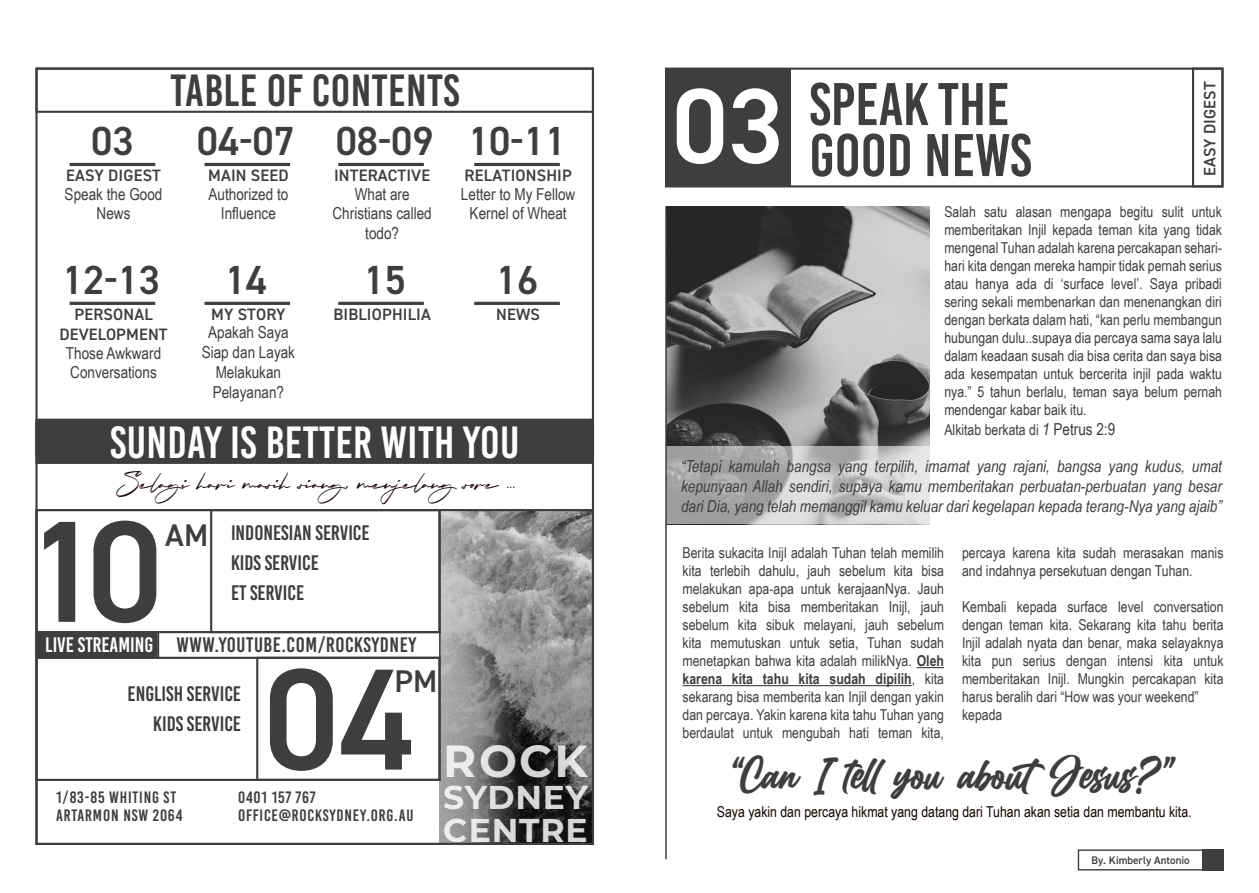
<style>
.page{position:relative;width:1259px;height:893px;background:#fff}
.page>*{position:absolute;margin:0;border:0;box-sizing:border-box;transform-origin:0 0}
.number_simple{font:600 144.9px "DIN2014";color:#3e3e3f}
.number_simple-2{font:600 106.95px "DIN2014";color:#fff}
.t1{font:60px "Bebas Kai";color:#3e3e3f}
.t2{font:45px "Billion Dreams";color:#3e3e3f}
.t3{font:45px "Bebas Kai";letter-spacing:.01em;color:#fff}
.t4{font:45px "Bebas Kai";letter-spacing:.01em;color:#3e3e3f}
.t5{font:700 45px "Montserrat";color:#fff}
.number_simple-3{font:600 40.65px "DIN2014";color:#3e3e3f}
.t6{font:700 33px/32.1px "Montserrat";letter-spacing:.02em;color:#fff}
.number_simple-4{font:600 31.5px "DIN2014";color:#3e3e3f}
.t7{font:27px "Waiting on the Bridge";color:#130400}
.t8{font:21px "Bebas Kai";color:#3e3e3f}
.t9{font:21px "Bebas Kai";letter-spacing:.025em;color:#3e3e3f}
.t10{font:21px "Bebas Kai";color:#fff}
.text{font:italic 16.5px/19.8px "Arial Narrow";color:#3e3e3f;text-align:justify}
.number_simple-5{font:16.5px/19.8px "Arial Narrow";color:#3e3e3f;text-align:center}
.number_simple-6{font:600 16.5px/19.8px "DIN2014";letter-spacing:.01em;color:#3e3e3f;text-align:center}
.t11{font:16.5px "Bebas Kai";letter-spacing:.05em;color:#3e3e3f}
.t12{font:15px/18px "Arial Narrow";color:#3e3e3f;text-align:justify}
.t13{font:15px "Arial Narrow";color:#130400}
.number_simple-7{font:600 10.95px "DIN2014";color:#3e3e3f}
.s1{font-style:inherit}
.s2{font-style:italic;font-size:16.5px}
.s3{font-size:16.5px}
.s4{font-weight:700}
</style>
<div class="page">
<img style="left:439px;top:512px;width:152px;height:330px">
<div style="left:35px;top:419px;width:559px;height:45px;background:#3e3e3f;border:2px solid #3e3e3f"></div>
<div style="left:35px;top:68px;width:559px;height:45px;border:2px solid #3e3e3f"></div>
<div style="left:665px;top:68px;width:558px;height:119px;border:2px solid #3e3e3f"></div>
<hr style="left:70px;top:163px;width:85px;height:3px;background:#3e3e3f">
<hr style="left:70px;top:302px;width:85px;height:3px;background:#3e3e3f">
<hr style="left:204px;top:163px;width:86px;height:3px;background:#3e3e3f">
<hr style="left:204px;top:302px;width:86px;height:3px;background:#3e3e3f">
<hr style="left:338px;top:163px;width:86px;height:3px;background:#3e3e3f">
<hr style="left:338px;top:302px;width:86px;height:3px;background:#3e3e3f">
<hr style="left:474px;top:163px;width:86px;height:3px;background:#3e3e3f">
<hr style="left:474px;top:302px;width:86px;height:3px;background:#3e3e3f">
<div style="left:35px;top:509px;width:405px;height:124px;border:2px solid #3e3e3f"></div>
<div style="left:35px;top:657px;width:405px;height:124px;border:2px solid #3e3e3f"></div>
<div style="left:210px;top:509px;width:230px;height:124px;border:2px solid #3e3e3f"></div>
<div style="left:256px;top:657px;width:184px;height:124px;border:2px solid #3e3e3f"></div>
<div style="left:35px;top:631px;width:123px;height:28px;background:#3e3e3f"></div>
<div style="left:158px;top:631px;width:282px;height:28px;border:2px solid #3e3e3f"></div>
<div style="left:666px;top:69px;width:124px;height:117px;background:#3e3e3f"></div>
<div style="left:1192px;top:68px;width:31px;height:119px;border:2px solid #3e3e3f"></div>
<img style="left:667px;top:207px;width:262px;height:318px">
<svg style="left:916px;top:667px;width:28px;height:1px"></svg>
<hr style="left:682px;top:685px;width:229px;height:1px;background:#3e3e3f">
<svg style="left:667px;top:446px;width:263px;height:78px;background:#bcbcbc"></svg>
<hr style="left:665px;top:206px;width:2px;height:653px;background:#3e3e3f">
<div style="left:1077px;top:849px;width:126px;height:21px;border:1px solid #3e3e3f"></div>
<div style="left:1202px;top:849px;width:21px;height:21px;background:#3e3e3f"></div>
<p class="number_simple-3" style="left:91px;top:114px;width:44px">03</p>
<p class="number_simple-6" style="left:66px;top:165px;width:96px">EASY DIGEST</p>
<p class="t4" style="left:170px;top:66px;width:290px">TABLE OF CONTENTS</p>
<p class="t1" style="left:809px;top:72px;width:201px">SPEAK THE</p>
<p class="t1" style="left:809px;top:123px;width:224px">GOOD NEWS</p>
<p class="number_simple-2" style="left:672px;top:55px;width:113px">03</p>
<p class="number_simple-3" style="left:197px;top:114px;width:99px">04-07</p>
<p class="number_simple-3" style="left:336px;top:114px;width:99px">08-09</p>
<p class="number_simple-3" style="left:468px;top:114px;width:99px">10-11</p>
<p class="number_simple-6" style="left:208px;top:165px;width:82px">MAIN SEED</p>
<p class="number_simple-6" style="left:334px;top:165px;width:98px">INTERACTIVE</p>
<p class="number_simple-6" style="left:464px;top:165px;width:109px">RELATIONSHIP</p>
<p class="number_simple-6" style="left:1199px;top:176px;width:96px;rotate:-90deg">EASY DIGEST</p>
<p class="number_simple-5" style="left:65px;top:183px;width:99px">Speak the Good<br>News</p>
<p class="number_simple-5" style="left:208px;top:183px;width:81px">Authorized to<br>Influence</p>
<p class="number_simple-5" style="left:332px;top:183px;width:101px">What are<br>Christians called todo?</p>
<p class="number_simple-5" style="left:461px;top:183px;width:116px">Letter to My Fellow<br>Kernel of Wheat</p>
<p class="number_simple-3" style="left:62px;top:253px;width:99px">12-13</p>
<p class="number_simple-3" style="left:225px;top:253px;width:44px">14</p>
<p class="number_simple-3" style="left:363px;top:253px;width:44px">15</p>
<p class="number_simple-3" style="left:496px;top:253px;width:44px">16</p>
<p class="number_simple-6" style="left:59px;top:304px;width:110px">PERSONAL<br>DEVELOPMENT</p>
<p class="number_simple-5" style="left:66px;top:342px;width:97px;text-align:left">Those Awkward<br>Conversations</p>
<p class="number_simple-6" style="left:211px;top:304px;width:76px">MY STORY</p>
<p class="number_simple-5" style="left:202px;top:322px;width:95px">Apakah Saya<br>Siap dan Layak<br>Melakukan<br>Pelayanan?</p>
<p class="number_simple-6" style="left:333px;top:304px;width:99px">BIBLIOPHILIA</p>
<p class="number_simple-6" style="left:496px;top:304px;width:45px">NEWS</p>
<p class="t3" style="left:110px;top:418px;width:411px">SUNDAY IS BETTER WITH YOU</p>
<p class="t7" style="left:114px;top:463px;width:402px"><span class="s1">S</span>elagi hari masih siang, menjelangsore ...</p>
<p class="number_simple" style="left:26px;top:476px;width:138px">10</p>
<p class="number_simple-4" style="left:165px;top:514px;width:45px">AM</p>
<p class="t8" style="left:231px;top:521px;width:140px">INDONESIAN SERVICE</p>
<p class="t8" style="left:231px;top:551px;width:89px">KIDS SERVICE</p>
<p class="t8" style="left:231px;top:581px;width:75px">ET SERVICE</p>
<p class="t10" style="left:45px;top:634px;width:109px">LIVE STREAMING</p>
<p class="t9" style="left:177px;top:634px;width:241px">WWW.YOUTUBE.COM/ROCKSYDNEY</p>
<p class="t8" style="left:128px;top:683px;width:115px">ENGLISH SERVICE</p>
<p class="t8" style="left:153px;top:713px;width:89px">KIDS SERVICE</p>
<p class="number_simple" style="left:263px;top:624px;width:153px">04</p>
<p class="number_simple-4" style="left:394px;top:660px;width:45px">PM</p>
<p class="t11" style="left:56px;top:789px;width:121px">1/83-85 WHITING ST</p>
<p class="t11" style="left:56px;top:807px;width:128px">ARTARMON NSW 2064</p>
<p class="t11" style="left:238px;top:789px;width:79px">0401 157 767</p>
<p class="t11" style="left:238px;top:807px;width:177px">OFFICE@ROCKSYDNEY.ORG.AU</p>
<h3 class="t5" style="left:444px;top:729px;width:145px">ROCK</h3>
<h3 class="t6" style="left:444px;top:780px;width:145px">SYDNEY<br>CENTRE</h3>
<p class="t12" style="left:944px;top:202px;width:279px">Salah satu alasan mengapa begitu sulit untuk memberitakan Injil kepada teman kita yang tidak mengenal Tuhan adalah karena percakapan sehari&shy;hari kita dengan mereka hampir tidak pernah serius atau hanya ada di ‘surface level’. Saya pribadi sering sekali membenarkan dan menenangkan diri dengan berkata dalam hati, “kan perlu membangun hubungan dulu..supaya dia percaya sama saya lalu dalam keadaan susah dia bisa cerita dan saya bisa ada kesempatan untuk bercerita injil pada waktu nya.” 5 tahun berlalu, teman saya belum pernah mendengar kabar baik itu.</p>
<p class="t12" style="left:944px;top:420px;width:172px">Alkitab berkata di <span class="s2">1</span> <span class="s3">Petrus 2:9</span></p>
<p class="text" style="left:681px;top:456px;width:542px">“Tetapi kamulah bangsa yang terpilih, imamat yang rajani, bangsa yang kudus, umat kepunyaan Allah sendiri, supaya kamu memberitakan perbuatan-perbuatan yang besar dari Dia, yang telah memanggil kamu keluar dari kegelapan kepada terang-Nya yang ajaib”</p>
<p class="t12" style="left:682px;top:543px;width:263px">Berita sukacita Inijl adalah Tuhan telah memilih kita terlebih dahulu, jauh sebelum kita bisa melakukan apa-apa untuk kerajaanNya. Jauh sebelum kita bisa memberitakan Inijl, jauh sebelum kita sibuk melayani, jauh sebelum kita memutuskan untuk setia, Tuhan sudah menetapkan bahwa kita adalah milikNya. <span class="s4">Oleh karena kita tahu kita sudah dipilih</span>, kita sekarang bisa memberita kan Injil dengan yakin dan percaya. Yakin karena kita tahu Tuhan yang berdaulat untuk mengubah hati teman kita,</p>
<p class="t12" style="left:962px;top:543px;width:263px">percaya karena kita sudah merasakan manis and indahnya persekutuan dengan Tuhan.</p>
<p class="t12" style="left:962px;top:597px;width:263px">Kembali kepada surface level conversation dengan teman kita. Sekarang kita tahu berita Injil adalah nyata dan benar, maka selayaknya kita pun serius dengan intensi kita untuk memberitakan Inijl. Mungkin percakapan kita harus beralih dari “How was your weekend”</p>
<p class="t12" style="left:962px;top:705px;width:42px">kepada</p>
<p class="t2" style="left:732px;top:742px;width:441px">“Can I tell you aboutJesus?”</p>
<p class="t13" style="left:717px;top:800px;width:476px">Saya yakin dan percaya hikmat yang datang dari Tuhan akan setia dan membantu kita.</p>
<p class="number_simple-7" style="left:1091px;top:853px;width:100px">By. Kimberly Antonio</p>
</div>
